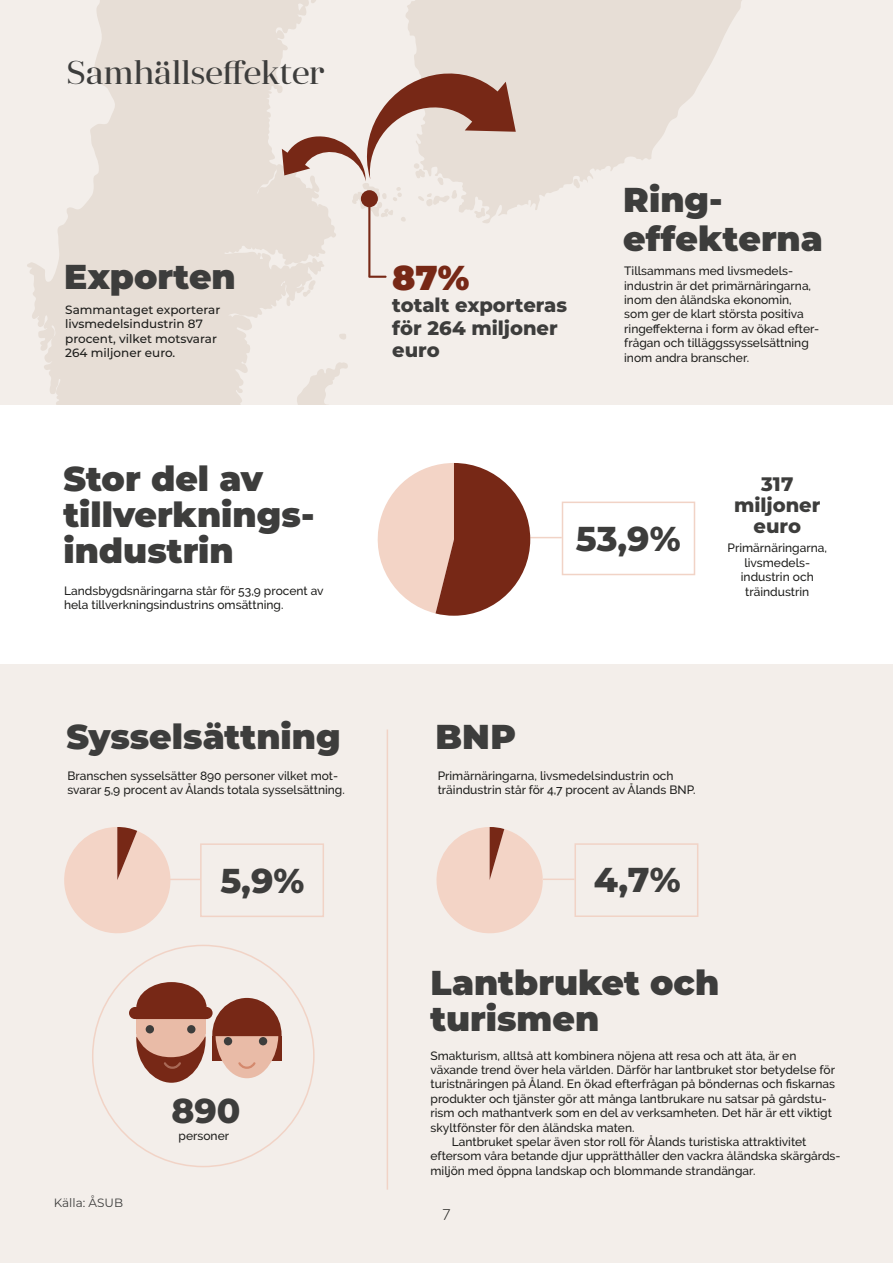
<style>
.page{position:relative;width:893px;height:1263px;background:#f3eeea}
.page>*{position:absolute;margin:0;border:0;box-sizing:border-box;transform-origin:0 0}
.t1{font:900 34.5px/36px "Montserrat";color:#3d3d3c}
.t2{font:800 34.5px "Montserrat";color:#3d3d3c}
.t3{font:900 34.5px "Montserrat";color:#772816}
.t4{font:33px "Anglecia Pro Display";letter-spacing:-.01em;color:#3d3d3c}
.t5{font:800 19.5px/22.5px "Montserrat";color:#3d3d3c}
.t6{font:300 15px "Raleway";color:#1d1d1b}
.t7{font:500 12px/14.4px "Raleway";color:#1d1d1b}
.t8{font:500 12px/14.4px "Montserrat";color:#1d1d1b}
.t9{font:12px "Montserrat";color:#3d3d3c}
</style>
<div class="page">
<svg style="left:27px;top:0;width:715px;height:405px"></svg>
<div style="left:361px;top:190px;width:17px;height:17px;background:#772816;border-radius:50%"></div>
<hr style="left:368px;top:201px;width:2px;height:76px;background:#772816">
<svg style="left:368px;top:276px;width:19px;height:2px"></svg>
<svg style="left:282px;top:72px;width:234px;height:109px"></svg>
<div style="left:0;top:405px;width:893px;height:259px;background:#fff"></div>
<hr style="left:387px;top:729px;width:1px;height:460px;background:#f1d3c6">
<div style="left:129px;top:1007px;width:84px;height:12px;background:#772816;border-radius:6px"></div>
<svg style="left:136px;top:982px;width:146px;height:101px"></svg>
<div style="left:562px;top:502px;width:133px;height:73px;border:2px solid #f1d3c6"></div>
<hr style="left:530px;top:537px;width:32px;height:1px;background:#f1d3c6">
<svg style="left:377px;top:463px;width:153px;height:153px"></svg>
<div style="left:574px;top:843px;width:124px;height:74px;border:2px solid #f1d3c6"></div>
<hr style="left:543px;top:878px;width:31px;height:2px;background:#f1d3c6">
<svg style="left:436px;top:827px;width:113px;height:107px"></svg>
<div style="left:200px;top:843px;width:124px;height:74px;border:2px solid #f1d3c6"></div>
<hr style="left:169px;top:879px;width:31px;height:1px;background:#f1d3c6">
<svg style="left:64px;top:827px;width:114px;height:107px"></svg>
<h2 class="t4" style="left:67px;top:51px;width:260px">Samhällseffekter</h2>
<h1 class="t1" style="left:64px;top:256px;width:173px">Exporten</h1>
<p class="t8" style="left:65px;top:302px;width:157px">Sammantaget exporterar livsmedelsindustrin 87 procent, vilket motsvarar<br>264 miljoner euro.</p>
<h1 class="t1" style="left:63px;top:459px;width:253px">Stor del av tillverknings&shy;industrin</h1>
<p class="t7" style="left:64px;top:583px;width:261px">Landsbygdsnäringarna står för 53,9 procent av hela tillverkningsindustrins omsättning.</p>
<h1 class="t3" style="left:392px;top:251px;width:79px">87%</h1>
<h3 class="t5" style="left:392px;top:293px;width:176px">totalt exporteras för 264 miljoner euro</h3>
<h1 class="t1" style="left:623px;top:178px;width:201px;line-height:39px">Ring&shy;effekterna</h1>
<p class="t7" style="left:624px;top:264px;width:197px">Tillsammans med livsmedels&shy;industrin är det primärnäringarna, inom den åländska ekonomin,<br>som ger de klart största positiva ring-effekterna i form av ökad efter&shy;frågan och tilläggssysselsättning inom andra branscher.</p>
<h1 class="t2" style="left:576px;top:513px;width:106px">53,9%</h1>
<h3 class="t5" style="left:734px;top:472px;width:88px;line-height:21px;text-align:center">317 miljoner euro</h3>
<p class="t7" style="left:728px;top:541px;width:101px;text-align:center">Primärnäringarna, livsmedels&shy;industrin och träindustrin</p>
<h1 class="t1" style="left:66px;top:717px;width:276px">Sysselsättning</h1>
<h1 class="t1" style="left:435px;top:717px;width:82px">BNP</h1>
<p class="t7" style="left:67px;top:768px;width:279px">Branschen sysselsätter 890 personer vilket mot&shy;svarar 5,9 procent av Ålands totala sysselsättning.</p>
<p class="t7" style="left:438px;top:768px;width:259px">Primärnäringarna, livsmedelsindustrin och träindustrin står för 4,7 procent av Ålands BNP.</p>
<h1 class="t2" style="left:220px;top:855px;width:86px">5,9%</h1>
<h1 class="t2" style="left:594px;top:854px;width:89px">4,7%</h1>
<p class="t9" style="left:54px;top:1195px;width:71px">Källa: ÅSUB</p>
<h1 class="t2" style="left:171px;top:1085px;width:71px">890</h1>
<p class="t7" style="left:179px;top:1128px;width:52px">personer</p>
<h1 class="t1" style="left:431px;top:962px;width:290px">Lantbruket och turismen</h1>
<p class="t7" style="left:431px;top:1048px;width:367px">Smakturism, alltså att kombinera nöjena att resa och att äta, är en</p>
<p class="t7" style="left:431px;top:1062px;width:406px">växande trend över hela världen. Därför har lantbruket stor betydelse för</p>
<p class="t7" style="left:431px;top:1077px;width:406px">turistnäringen på Åland. En ökad efterfrågan på böndernas och fiskarnas</p>
<p class="t7" style="left:431px;top:1091px;width:398px">produkter och tjänster gör att många lantbrukare nu satsar på gårdstu-</p>
<p class="t7" style="left:431px;top:1106px;width:403px">rism och mathantverk som en del av verksamheten. Det här är ett viktigt</p>
<p class="t7" style="left:431px;top:1120px;width:205px">skyltfönster för den åländska maten.</p>
<p class="t7" style="left:452px;top:1134px;width:356px">Lantbruket spelar även stor roll för Ålands turistiska attraktivitet</p>
<p class="t7" style="left:431px;top:1149px;width:412px">eftersom våra betande djur upprätthåller den vackra åländska skärgårds-</p>
<p class="t7" style="left:431px;top:1163px;width:326px">miljön med öppna landskap och blommande strandängar.</p>
<p class="t6" style="left:442px;top:1203px;width:10px">7</p>
</div>
